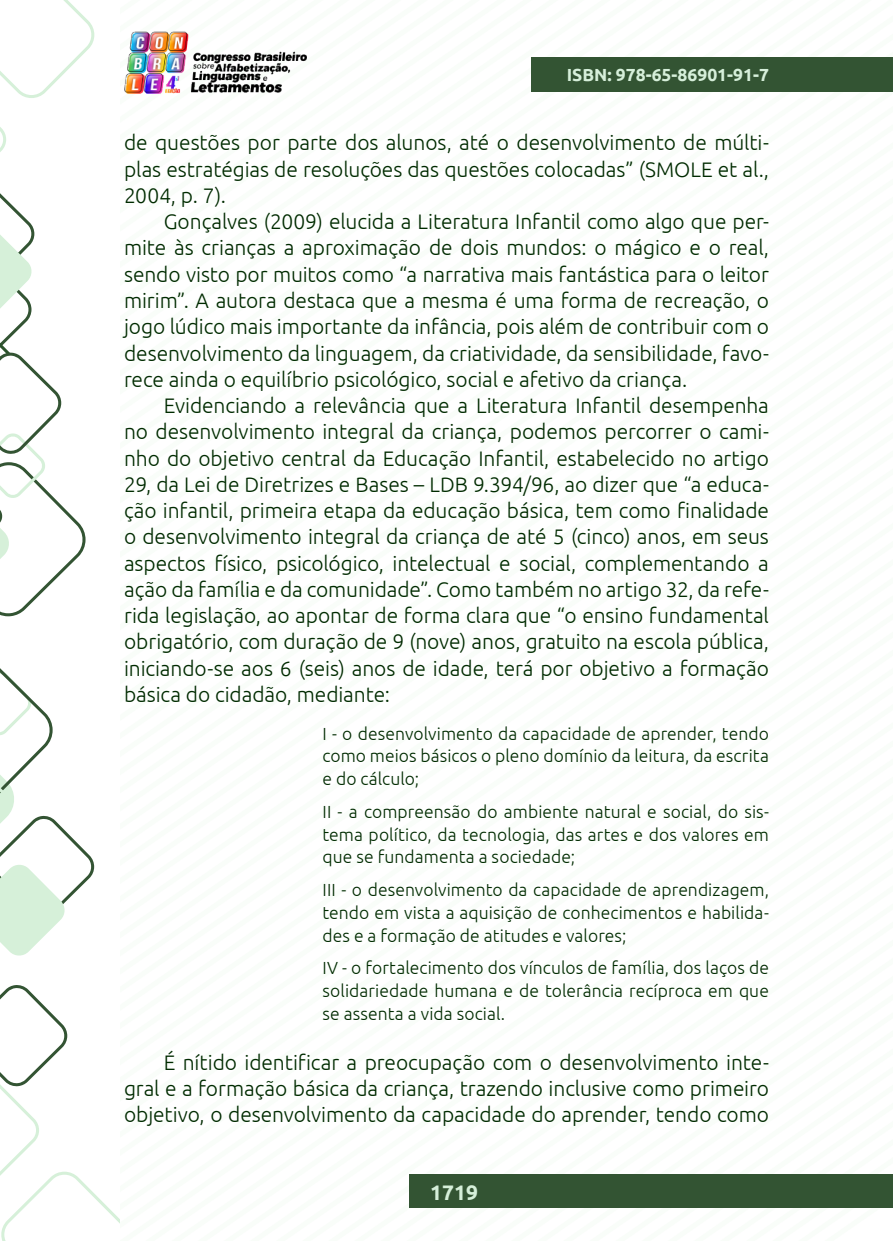
<style>
.page{position:relative;width:893px;height:1241px;background:#fff}
.page>*{position:absolute;margin:0;border:0;box-sizing:border-box;transform-origin:0 0}
._8_CORPO{font:300 21px/26.2px "Ubuntu";letter-spacing:-.005em;color:#002b00;text-align:justify}
.t1{font:700 21px "Ubuntu";color:#d6efda}
._12_CITACAO{font:300 17.5px/22.8px "Ubuntu";letter-spacing:.005em;color:#002b00;text-align:justify}
.t2{font:700 17.5px "Ubuntu";color:#d6efda}
</style>
<div class="page">
<div style="left:410px;top:1174px;width:483px;height:33px;background:#335433"></div>
<img style="left:124px;top:31px;width:182px;height:62px">
<div style="left:532px;top:57px;width:361px;height:35px;background:#335433"></div>
<svg style="left:0;top:985px;width:119px;height:255px"></svg>
<svg style="left:0;top:0;width:94px;height:616px"></svg>
<svg style="left:0;top:668px;width:94px;height:288px"></svg>
<p class="t2" style="left:567px;top:64px;width:204px">ISBN: 978-65-86901-91-7</p>
<p class="_8_CORPO" style="left:124px;top:129px;width:646px">de questões por parte dos alunos, até o desenvolvimento de múlti&shy;plas estratégias de resoluções das questões colocadas” (SMOLE et al., 2004, p. 7).</p>
<p class="_8_CORPO" style="left:124px;top:208px;width:646px;text-indent:40px">Gonçalves (2009) elucida a Literatura Infantil como algo que per&shy;mite às crianças a aproximação de dois mundos: o mágico e o real, sendo visto por muitos como “a narrativa mais fantástica para o leitor mirim”. A autora destaca que a mesma é uma forma de recreação, o jogo lúdico mais importante da infância, pois além de contribuir com o desenvolvimento da linguagem, da criatividade, da sensibilidade, favo&shy;rece ainda o equilíbrio psicológico, social e afetivo da criança.</p>
<p class="_8_CORPO" style="left:124px;top:392px;width:646px;text-indent:40px">Evidenciando a relevância que a Literatura Infantil desempenha no desenvolvimento integral da criança, podemos percorrer o cami&shy;nho do objetivo central da Educação Infantil, estabelecido no artigo 29, da Lei de Diretrizes e Bases – LDB 9.394/96, ao dizer que “a educa&shy;ção infantil, primeira etapa da educação básica, tem como finalidade o desenvolvimento integral da criança de até 5 (cinco) anos, em seus aspectos físico, psicológico, intelectual e social, complementando a ação da família e da comunidade”. Como também no artigo 32, da refe&shy;rida legislação, ao apontar de forma clara que “o ensino fundamental obrigatório, com duração de 9 (nove) anos, gratuito na escola pública, iniciando-se aos 6 (seis) anos de idade, terá por objetivo a formação básica do cidadão, mediante:</p>
<p class="_12_CITACAO" style="left:322px;top:721px;width:448px">I - o desenvolvimento da capacidade de aprender, tendo como meios básicos o pleno domínio da leitura, da escrita e do cálculo;</p>
<p class="_12_CITACAO" style="left:322px;top:799px;width:448px">II - a compreensão do ambiente natural e social, do sis&shy;tema político, da tecnologia, das artes e dos valores em que se fundamenta a sociedade;</p>
<p class="_12_CITACAO" style="left:322px;top:877px;width:448px">III - o desenvolvimento da capacidade de aprendizagem, tendo em vista a aquisição de conhecimentos e habilida&shy;des e a formação de atitudes e valores;</p>
<p class="_12_CITACAO" style="left:322px;top:956px;width:448px">IV - o fortalecimento dos vínculos de família, dos laços de solidariedade humana e de tolerância recíproca em que se assenta a vida social.</p>
<p class="_8_CORPO" style="left:124px;top:1048px;width:646px;text-indent:40px">É nítido identificar a preocupação com o desenvolvimento inte&shy;gral e a formação básica da criança, trazendo inclusive como primeiro objetivo, o desenvolvimento da capacidade do aprender, tendo como</p>
<p class="t1" style="left:430px;top:1178px;width:49px">1719</p>
</div>
